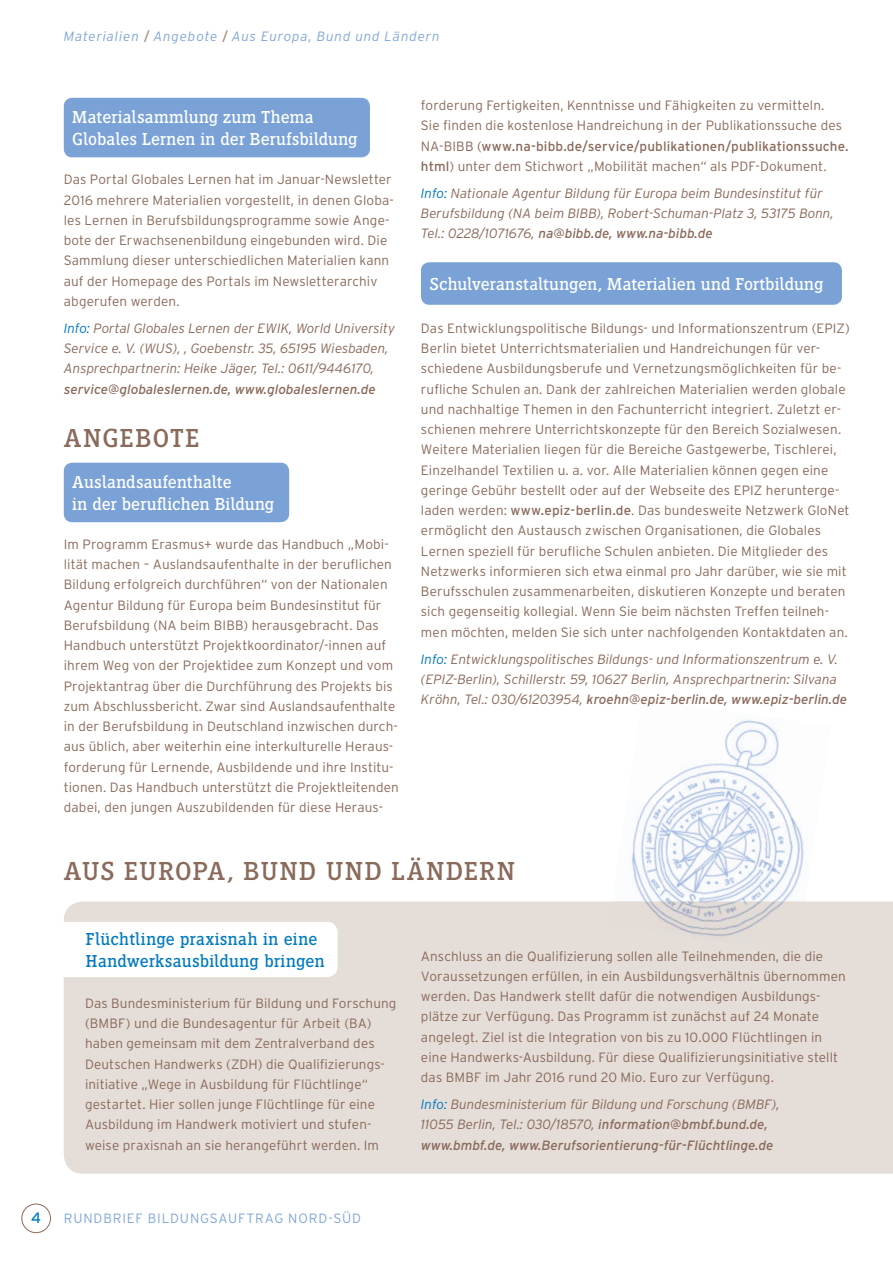
<style>
.page{position:relative;width:893px;height:1263px;background:#fff}
.page>*{position:absolute;margin:0;border:0;box-sizing:border-box;transform-origin:0 0}
.t1{font:27px "Siseriff LT Std";letter-spacing:.06em;color:#8a6a5a}
.t2{font:18px/22.5px "Siseriff LT Std";letter-spacing:.01em;color:#fff}
.t3{font:18px/22.5px "Siseriff LT Std";letter-spacing:.02em;color:#007ac0}
.t4{font:15px "Interstate";color:#007ac0}
.t5{font:300 13.5px/20.2px "Interstate";letter-spacing:.01em;color:#8a6a5a}
.t6{font:italic 300 13.5px/20.2px "Interstate";color:#8a6a5a}
.t7{font:italic 13.5px/20.2px "Interstate";color:#8a6a5a}
.t8{font:italic 300 13.5px "Interstate";letter-spacing:.06em;color:#81a7d8}
.t9{font:300 13.5px "Interstate";letter-spacing:.065em;color:#81a7d8}
.s1{font-weight:400;font-style:normal;color:#a68c7f}
.s2{color:#007ac0}
.s3{font-weight:400}
.s4{font-weight:300;color:#007ac0}
.s5{font-weight:300}
</style>
<div class="page">
<div style="left:21px;top:1203px;width:30px;height:30px;border:1px solid #8a6a5a;border-radius:50%"></div>
<div style="left:64px;top:98px;width:306px;height:59px;background:#7aa2d6;border-radius:9px"></div>
<div style="left:64px;top:463px;width:225px;height:59px;background:#7aa2d6;border-radius:9px"></div>
<div style="left:421px;top:262px;width:421px;height:43px;background:#7aa2d6;border-radius:9px"></div>
<div style="left:64px;top:901px;width:829px;height:273px;background:#e4ddd8"></div>
<svg style="left:64px;top:922px;width:274px;height:55px"></svg>
<img style="left:725px;top:732px;width:4px;height:24px">
<img style="left:729px;top:720px;width:47px;height:43px">
<img style="left:776px;top:734px;width:3px;height:23px">
<img style="left:648px;top:777px;width:26px;height:23px">
<img style="left:674px;top:763px;width:47px;height:44px">
<img style="left:721px;top:763px;width:49px;height:51px">
<img style="left:769px;top:770px;width:26px;height:51px">
<img style="left:632px;top:800px;width:42px;height:51px">
<img style="left:666px;top:807px;width:56px;height:51px">
<img style="left:714px;top:814px;width:55px;height:51px">
<img style="left:761px;top:821px;width:43px;height:51px">
<img style="left:631px;top:851px;width:36px;height:50px">
<img style="left:660px;top:858px;width:54px;height:43px">
<img style="left:708px;top:865px;width:53px;height:36px">
<img style="left:757px;top:872px;width:44px;height:29px">
<img style="left:608px;top:901px;width:47px;height:31px">
<img style="left:655px;top:901px;width:48px;height:38px">
<img style="left:703px;top:901px;width:47px;height:45px">
<img style="left:750px;top:901px;width:55px;height:50px">
<svg style="left:780px;top:951px;width:18px;height:2px"></svg>
<p class="t8" style="left:64px;top:31px;width:377px">Materialien <span class="s1">/</span> Angebote <span class="s1">/</span> Aus Europa, Bund und Ländern</p>
<h2 class="t2" style="left:72px;top:107px;width:287px">Materialsammlung zum Thema<br>Globales Lernen in der Berufsbildung</h2>
<p class="t5" style="left:64px;top:171px;width:332px">Das Portal Globales Lernen hat im Januar-Newsletter 2016 mehrere Materialien vorgestellt, in denen Globa&shy;les Lernen in Berufsbildungsprogramme sowie Ange&shy;bote der Erwachsenenbildung eingebunden wird. Die Sammlung dieser unterschiedlichen Materialien kann auf der Homepage des Portals im Newsletterarchiv abgerufen werden.</p>
<p class="t6" style="left:64px;top:319px;width:333px"><span class="s2">Info:</span> Portal Globales Lernen der EWIK, World University<br>Service e. V. (WUS), , Goebenstr. 35, 65195 Wiesbaden,<br>Ansprechpartnerin: Heike Jäger, Tel.: 0611/9446170,</p>
<p class="t7" style="left:64px;top:380px;width:313px">service@globaleslernen.de, www.globaleslernen.de</p>
<h1 class="t1" style="left:64px;top:428px;width:137px">ANGEBOTE</h1>
<h2 class="t2" style="left:72px;top:472px;width:204px">Auslandsaufenthalte<br>in der beruflichen Bildung</h2>
<p class="t5" style="left:64px;top:535px;width:337px">Im Programm Erasmus+ wurde das Handbuch „Mobi&shy;lität machen – Auslandsaufenthalte in der beruflichen Bildung erfolgreich durchführen“ von der Nationalen Agentur Bildung für Europa beim Bundesinstitut für Berufsbildung (NA beim BIBB) herausgebracht. Das Handbuch unterstützt Projektkoordinator/-innen auf ihrem Weg von der Projektidee zum Konzept und vom Projektantrag über die Durchführung des Projekts bis zum Abschlussbericht. Zwar sind Auslandsaufenthalte in der Berufsbildung in Deutschland inzwischen durch&shy;aus üblich, aber weiterhin eine interkulturelle Heraus&shy;forderung für Lernende, Ausbildende und ihre Institu&shy;tionen. Das Handbuch unterstützt die Projektleitenden dabei, den jungen Auszubildenden für diese Heraus-</p>
<p class="t5" style="left:421px;top:96px;width:429px">forderung Fertigkeiten, Kenntnisse und Fähigkeiten zu vermitteln.<br>Sie finden die kostenlose Handreichung in der Publikationssuche des NA-BIBB (<span class="s3">www.na-bibb.de/service/publikationen/publikationssuche. html</span>) unter dem Stichwort „Mobilität machen“ als PDF-Dokument.</p>
<p class="t6" style="left:421px;top:184px;width:414px"><span class="s2">Info:</span> Nationale Agentur Bildung für Europa beim Bundesinstitut für<br>Berufsbildung (NA beim BIBB), Robert-Schuman-Platz 3, 53175 Bonn,<br>Tel.: 0228/1071676, <span class="s3">na@bibb.de, www.na-bibb.de</span></p>
<h2 class="t2" style="left:429px;top:274px;width:395px">Schulveranstaltungen, Materialien und Fortbildung</h2>
<p class="t5" style="left:421px;top:319px;width:430px">Das Entwicklungspolitische Bildungs- und Informationszentrum (EPIZ)<br>Berlin bietet Unterrichtsmaterialien und Handreichungen für ver&shy;schiedene Ausbildungsberufe und Vernetzungsmöglichkeiten für be&shy;rufliche Schulen an. Dank der zahlreichen Materialien werden globale und nachhaltige Themen in den Fachunterricht integriert. Zuletzt er&shy;schienen mehrere Unterrichtskonzepte für den Bereich Sozialwesen.<br>Weitere Materialien liegen für die Bereiche Gastgewerbe, Tischlerei, Einzelhandel Textilien u. a. vor. Alle Materialien können gegen eine geringe Gebühr bestellt oder auf der Webseite des EPIZ herunterge&shy;laden werden: <span class="s3">www.epiz-berlin.de</span>. Das bundesweite Netzwerk GloNet ermöglicht den Austausch zwischen Organisationen, die Globales Lernen speziell für berufliche Schulen anbieten. Die Mitglieder des Netzwerks informieren sich etwa einmal pro Jahr darüber, wie sie mit Berufsschulen zusammenarbeiten, diskutieren Konzepte und beraten sich gegenseitig kollegial. Wenn Sie beim nächsten Treffen teilneh&shy;men möchten, melden Sie sich unter nachfolgenden Kontaktdaten an.</p>
<p class="t6" style="left:421px;top:650px;width:418px;text-align:justify"><span class="s2">Info:</span> Entwicklungspolitisches Bildungs- und Informationszentrum e. V. (EPIZ-Berlin), Schillerstr. 59, 10627 Berlin, Ansprechpartnerin: Silvana Kröhn, Tel.: 030/61203954, <span class="s3">kroehn@epiz be</span></p>
<p class="t7" style="left:666px;top:690px;width:183px">- rlin.de, www.epiz-berlin.de</p>
<h1 class="t1" style="left:64px;top:860px;width:453px">AUS EUROPA, BUND UND LÄNDERN</h1>
<h2 class="t3" style="left:86px;top:929px;width:240px">Flüchtlinge praxisnah in eine<br>Handwerksausbildung bringen</h2>
<p class="t5" style="left:85px;top:994px;width:313px">Das Bundesministerium für Bildung und Forschung (BMBF) und die Bundesagentur für Arbeit (BA) haben gemeinsam mit dem Zentralverband des Deutschen Handwerks (ZDH) die Qualifizierungs&shy;initiative „Wege in Ausbildung für Flüchtlinge“ gestartet. Hier sollen junge Flüchtlinge für eine Ausbildung im Handwerk motiviert und stufen&shy;weise praxisnah an sie herangeführt werden. Im</p>
<p class="t4" style="left:31px;top:1212px;width:12px">4</p>
<p class="t9" style="left:64px;top:1213px;width:299px">RUNDBRIEF BILDUNGSAUFTRAG NORD-SÜD</p>
<p class="t5" style="left:421px;top:947px;width:426px">Anschluss an die Qualifizierung sollen alle Teilnehmenden, die die Voraussetzungen erfüllen, in ein Ausbildungsverhältnis übernommen werden. Das Handwerk stellt dafür die notwendigen Ausbildungs&shy;plätze zur Verfügung. Das Programm ist zunächst auf 24 Monate angelegt. Ziel ist die Integration von bis zu 10.000 Flüchtlingen in eine Handwerks-Ausbildung. Für diese Qualifizierungsinitiative stellt das BMBF im Jahr 2016 rund 20 Mio. Euro zur Verfügung.</p>
<p class="t7" style="left:421px;top:1095px;width:360px"><span class="s4">Info:</span> <span class="s5">Bundesministerium für Bildung und Forschung (BMBF),<br>11055 Berlin, Tel.: 030/18570,</span> information@bmbf.bund.de, www.bmbf.de, www.Berufsorientierung-für-Flüchtlinge.de</p>
</div>
